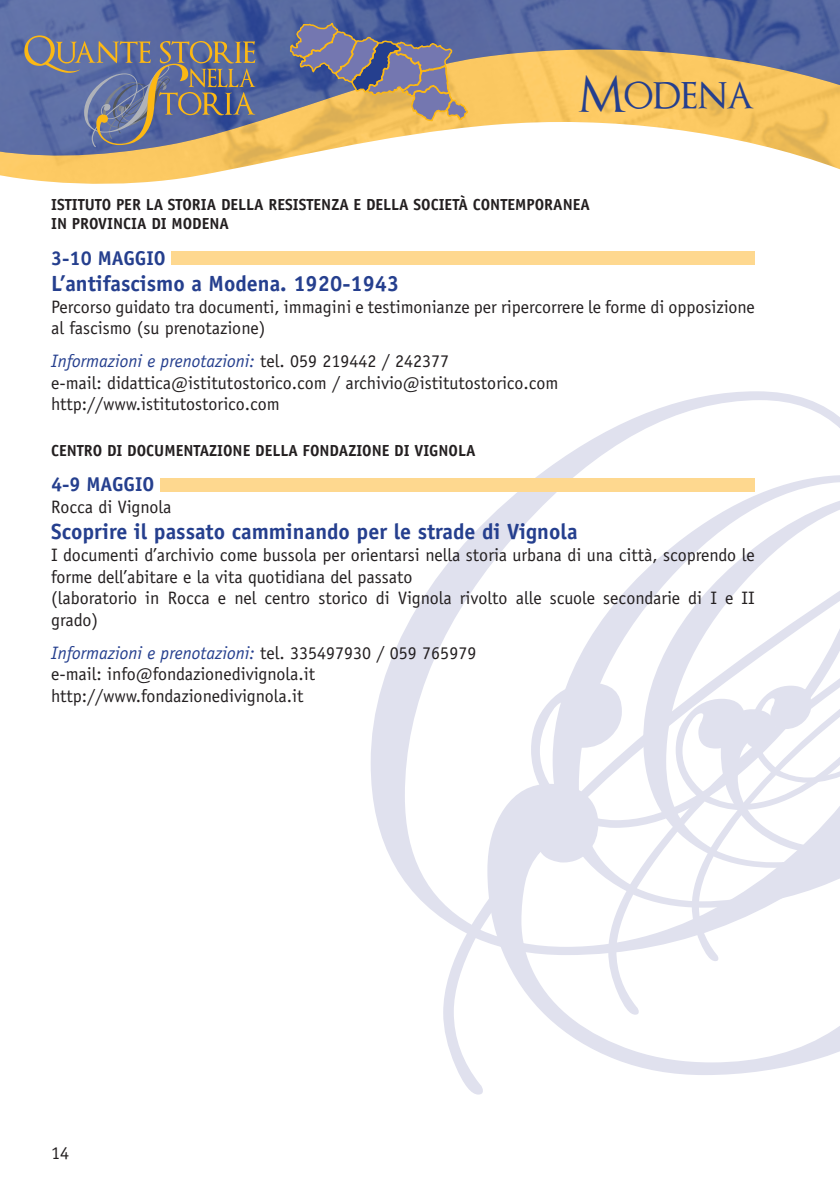
<style>
.page{position:relative;width:840px;height:1191px;background:#fff}
.page>*{position:absolute;margin:0;border:0;box-sizing:border-box;transform-origin:0 0}
.t1{font:48px "Optimus Princeps";letter-spacing:-.02em;color:#253f8e}
.t2{font:700 22px "Officina Sans Std";color:#253f8e}
.t3{font:700 20px "Officina Sans Std";color:#253f8e}
.t4{font:18px/21.6px "Officina Sans Std";color:#231f20}
.t5{font:700 16px/19.2px "Officina Sans Std";color:#231f20}
.s1{font-style:italic;color:#253f8e}
</style>
<div class="page">
<svg style="left:370px;top:491px;width:117px;height:603px"></svg>
<svg style="left:487px;top:391px;width:352px;height:684px"></svg>
<svg style="left:839px;top:417px;width:1px;height:635px"></svg>
<img style="left:0;top:160px;width:839px;height:24px">
<img style="left:0;top:0;width:839px;height:160px">
<svg style="left:24px;top:35px;width:231px;height:112px;background:#73778e"></svg>
<svg style="left:839px;top:0;width:1px;height:170px"></svg>
<div style="left:171px;top:251px;width:583px;height:14px;background:#fed88f"></div>
<div style="left:160px;top:478px;width:594px;height:13px;background:#fed88f"></div>
<svg style="left:289px;top:21px;width:180px;height:101px;background:#8b8286"></svg>
<h1 class="t1" style="left:577px;top:71px;width:178px">Modena</h1>
<p class="t5" style="left:51px;top:195px;width:540px">ISTITUTO PER LA STORIA DELLA RESISTENZA E DELLA SOCIETÀ CONTEMPORANEA<br>IN PROVINCIA DI MODENA</p>
<p class="t3" style="left:51px;top:245px;width:59px">3-10 maggio</p>
<p class="t2" style="left:51px;top:270px;width:349px">L’antifascismo a Modena. 1920-1943</p>
<p class="t4" style="left:51px;top:296px;width:705px">Percorso guidato tra documenti, immagini e testimonianze per ripercorrere le forme di opposizione al fascismo (su prenotazione)</p>
<p class="t4" style="left:51px;top:350px;width:508px"><span class="s1">Informazioni e prenotazioni:</span> tel. 059 21 9442 / 242377<br>e-mail: didattica@istitutostorico.com / archivio@istitutostorico.com http://www.istitutostorico.com</p>
<p class="t5" style="left:51px;top:441px;width:426px">CENTRO DI DOCUMENTAZIONE DELLA FONDAZIONE DI VIGNOLA</p>
<p class="t3" style="left:51px;top:472px;width:48px">4-9 maggio</p>
<p class="t4" style="left:51px;top:496px;width:122px">Rocca di Vignola</p>
<p class="t2" style="left:51px;top:518px;width:527px">Scoprire il passato camminando per le strade di Vignola</p>
<p class="t4" style="left:51px;top:544px;width:705px">I documenti d’archivio come bussola per orientarsi nella storia urbana di una città, scoprendo le forme dell’abitare e la vita quotidiana del passato<br>(laboratorio in Rocca e nel centro storico di Vignola rivolto alle scuole secondarie di I e II grado)</p>
<p class="t4" style="left:51px;top:642px;width:426px"><span class="s1">Informazioni e prenotazioni:</span> tel. 335497930 / 059 765979 e-mail: info@fondazionedivignola.it http://www.fondazionedivignola.it</p>
<p class="t4" style="left:51px;top:1141px;width:20px">14</p>
</div>
